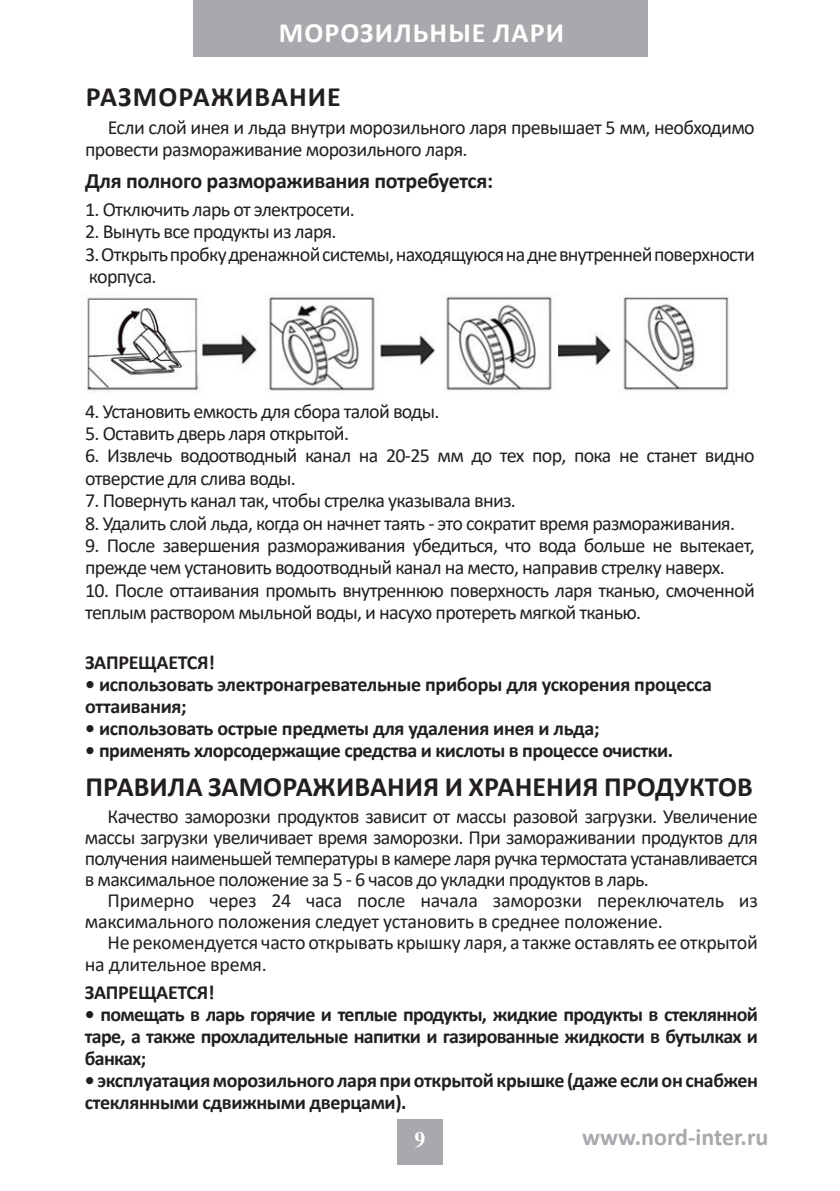
<style>
.page{position:relative;width:840px;height:1191px;background:#fff}
.page>*{position:absolute;margin:0;border:0;box-sizing:border-box;transform-origin:0 0}
.t1{font:700 28px "Calibri";letter-spacing:.005em;color:#231f20}
.t2{font:700 28px "Calibri";letter-spacing:.04em;color:#fff}
.t3{font:700 28px "Calibri";letter-spacing:.04em;color:#231f20}
.t4{font:700 24px "Calibri";color:#a8a9ad}
.t5{font:700 22px "Calibri";letter-spacing:-.015em;color:#231f20}
.t6{font:700 22px "Times New Roman";color:#fff}
.t7{font:20px/22.4px "Calibri";letter-spacing:-.035em;color:#231f20}
.t8{font:700 20px/22px "Calibri";letter-spacing:-.02em;color:#231f20}
.t9{font:20px/21px "Calibri";letter-spacing:-.015em;color:#231f20}
</style>
<div class="page">
<div style="left:193px;top:0;width:453px;height:57px;background:#a8a9ad"></div>
<div style="left:397px;top:1118px;width:45px;height:46px;background:#a8a9ad"></div>
<img style="left:86px;top:296px;width:643px;height:97px">
<h1 class="t2" style="left:278px;top:13px;width:286px">МОРОЗИЛЬНЫЕ ЛАРИ</h1>
<h1 class="t3" style="left:86px;top:77px;width:256px">РАЗМОРАЖИВАНИЕ</h1>
<p class="t7" style="left:85px;top:116px;width:670px;text-indent:23px">Если слой инея и льда внутри морозильного ларя превышает 5 мм, необходимо провести размораживание морозильного ларя.</p>
<p class="t5" style="left:85px;top:165px;width:409px">Для полного размораживания потребуется:</p>
<p class="t7" style="left:85px;top:198px;width:271px">1. Отключить ларь от электросети.</p>
<p class="t7" style="left:85px;top:220px;width:253px">2. Вынуть все продукты из ларя.</p>
<p class="t7" style="left:85px;top:242px;width:671px">3. Открыть пробку дренажной системы, находящуюся на дне внутренней поверхности корпуса.</p>
<p class="t7" style="left:85px;top:399px;width:355px">4. Установить емкость для сбора талой воды.</p>
<p class="t7" style="left:85px;top:422px;width:265px">5. Оставить дверь ларя открытой.</p>
<p class="t7" style="left:85px;top:444px;width:670px">6. Извлечь водоотводный канал на 20-25 мм до тех пор, пока не станет видно отверстие для слива воды.</p>
<p class="t7" style="left:85px;top:489px;width:432px">7. Повернуть канал так, чтобы стрелка указывала вниз.</p>
<p class="t7" style="left:85px;top:511px;width:651px">8. Удалить слой льда, когда он начнет таять - это сократит время размораживания.</p>
<p class="t7" style="left:85px;top:534px;width:671px">9. После завершения размораживания убедиться, что вода больше не вытекает, прежде чем установить водоотводный канал на место, направив стрелку наверх.</p>
<p class="t7" style="left:85px;top:578px;width:671px">10. После оттаивания промыть внутреннюю поверхность ларя тканью, смоченной теплым раствором мыльной воды, и насухо протереть мягкой тканью.</p>
<p class="t8" style="left:85px;top:651px;width:131px">ЗАПРЕЩАЕТСЯ!</p>
<p class="t8" style="left:85px;top:673px;width:628px">• использовать электронагревательные приборы для ускорения процесса оттаивания;</p>
<p class="t8" style="left:85px;top:717px;width:516px">• использовать острые предметы для удаления инея и льда;</p>
<p class="t8" style="left:85px;top:739px;width:589px">• применять хлорсодержащие средства и кислоты в процессе очистки.</p>
<h1 class="t1" style="left:85px;top:767px;width:668px">ПРАВИЛА ЗАМОРАЖИВАНИЯ И ХРАНЕНИЯ ПРОДУКТОВ</h1>
<p class="t7" style="left:85px;top:805px;width:674px;line-height:21px;text-align:justify;text-indent:23px">Качество заморозки продуктов зависит от массы разовой загрузки. Увеличение массы загрузки увеличивает время заморозки. При замораживании продуктов для получения наименьшей температуры в камере ларя ручка термостата устанавливается в максимальное положение за 5 - 6 часов до укладки продуктов в ларь.</p>
<p class="t9" style="left:85px;top:889px;width:674px;text-indent:23px">Примерно через 24 часа после начала заморозки переключатель из максимального положения следует установить в среднее положение.</p>
<p class="t9" style="left:85px;top:930px;width:674px;line-height:22px;text-indent:23px">Не рекомендуется часто открывать крышку ларя, а также оставлять ее открытой на длительное время.</p>
<p class="t8" style="left:85px;top:980px;width:131px">ЗАПРЕЩАЕТСЯ!</p>
<p class="t8" style="left:85px;top:1002px;width:674px;text-align:justify">• помещать в ларь горячие и теплые продукты, жидкие продукты в стеклянной таре, а также прохладительные напитки и газированные жидкости в бутылках и банках;</p>
<p class="t8" style="left:85px;top:1068px;width:674px">• эксплуатация морозильного ларя при открытой крышке (даже если он снабжен стеклянными сдвижными дверцами).</p>
<p class="t6" style="left:414px;top:1123px;width:12px">9</p>
<p class="t4" style="left:582px;top:1120px;width:188px">www.nord-inter.ru</p>
</div>
